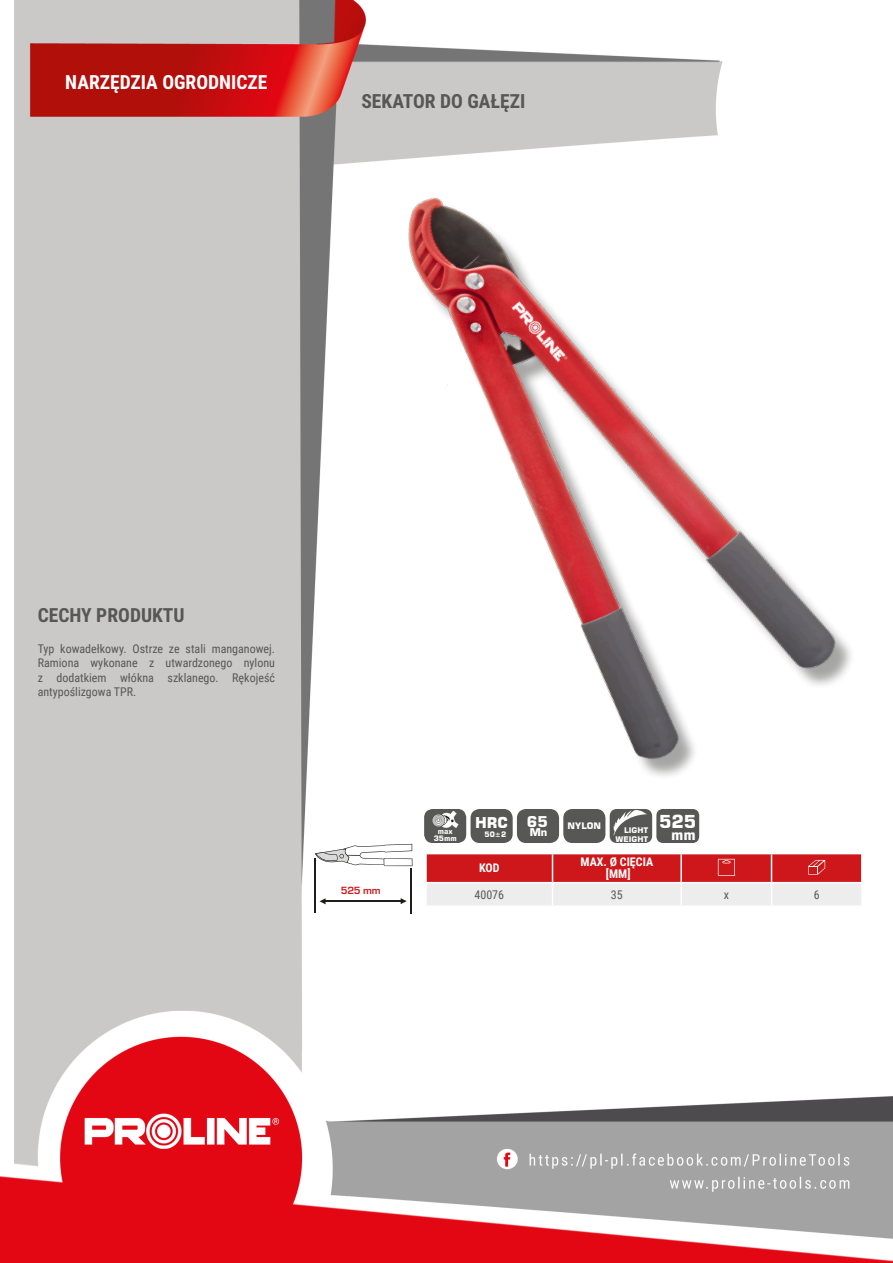
<style>
.page{position:relative;width:893px;height:1263px;background:#fff}
.page>*{position:absolute;margin:0;border:0;box-sizing:border-box;transform-origin:0 0}
.NagĹ_Ăłwek{font:700 19.5px "Roboto Condensed";color:#fff}
.Lewo_bez_dzielenia{font:700 19.5px "Roboto Condensed";color:#575756}
.MateriaĹ__CECHY{font:700 19.5px "Roboto Condensed";color:#575756}
.t1{font:700 17.85px "Square 721 BT";color:#fff}
.t2{font:900 16.35px "Eurostile TOT";color:#fff}
.t3{font:700 14.85px "Square 721 BT";color:#fff}
.t4{font:700 14.4px "Square 721 BT";color:#fff}
.Opisy{font:12px/14.4px "Roboto Condensed";color:#575756;text-align:justify}
.Ĺšrodek_bez_dzieleni{font:700 12px "Roboto Condensed";color:#fff}
.Indeks{font:12px "Roboto Condensed";color:#575756}
.Ĺšrodek__wymuszenie{font:700 12px "Roboto Condensed";color:#fff}
.Center{font:12px "Roboto Condensed";color:#575756}
.Tabelka_nagĹ_Ăłwek{font:700 12px "Roboto Condensed";color:#fff}
.t5{font:900 11.85px "Eurostile TOT";color:#fff}
.t6{font:700 10.8px "Eurostile TOT";color:#cd171a}
.t7{font:700 8.85px "Square 721 BT";color:#fff}
.t8{font:700 7.8px/9.3px "Square 721 BT";color:#fff;text-align:right}
.t9{font:700 7.5px/7.5px "Square 721 BT";color:#fff;text-align:center}
</style>
<div class="page">
<img style="left:0;top:0;width:893px;height:1263px">
<img style="left:326px;top:120px;width:537px;height:679px">
<hr style="left:315px;top:858px;width:1px;height:54px;background:#1d1d1b">
<hr style="left:410px;top:868px;width:2px;height:46px;background:#1d1d1b">
<hr style="left:323px;top:901px;width:79px;height:1px;background:#1d1d1b">
<svg style="left:319px;top:898px;width:7px;height:6px"></svg>
<svg style="left:401px;top:898px;width:6px;height:6px"></svg>
<svg style="left:315px;top:844px;width:97px;height:22px"></svg>
<hr style="left:425px;top:854px;width:2px;height:28px;background:#fff">
<hr style="left:425px;top:883px;width:2px;height:22px;background:#fff">
<hr style="left:771px;top:853px;width:92px;height:1px;background:#fff">
<hr style="left:425px;top:853px;width:127px;height:1px;background:#fff">
<hr style="left:425px;top:882px;width:127px;height:1px;background:#fff">
<hr style="left:771px;top:882px;width:92px;height:1px;background:#fff">
<hr style="left:425px;top:905px;width:127px;height:2px;background:#fff">
<hr style="left:552px;top:905px;width:129px;height:2px;background:#fff">
<hr style="left:681px;top:905px;width:90px;height:2px;background:#fff">
<hr style="left:771px;top:905px;width:92px;height:2px;background:#fff">
<svg style="left:426px;top:853px;width:436px;height:52px;background:#dd7f81"></svg>
<div style="left:425px;top:810px;width:40px;height:32px;background:#575756;border-radius:8px"></div>
<div style="left:424px;top:809px;width:42px;height:34px;border:1px solid #575756;border-radius:8px"></div>
<svg style="left:432px;top:811px;width:26px;height:17px"></svg>
<div style="left:471px;top:810px;width:41px;height:32px;background:#575756;border-radius:8px"></div>
<div style="left:471px;top:809px;width:42px;height:34px;border:1px solid #575756;border-radius:8px"></div>
<div style="left:518px;top:810px;width:40px;height:32px;background:#575756;border-radius:8px"></div>
<div style="left:517px;top:809px;width:42px;height:34px;border:1px solid #575756;border-radius:8px"></div>
<div style="left:564px;top:810px;width:41px;height:32px;background:#575756;border-radius:8px"></div>
<div style="left:563px;top:809px;width:42px;height:34px;border:1px solid #575756;border-radius:8px"></div>
<div style="left:610px;top:809px;width:42px;height:34px;background:#575756;border-radius:7px"></div>
<svg style="left:613px;top:810px;width:34px;height:25px"></svg>
<div style="left:656px;top:809px;width:43px;height:34px;background:#575756;border-radius:7px"></div>
<p class="NagĹ_Ăłwek" style="left:65px;top:69px;width:204px">NARZĘDZIA OGRODNICZE</p>
<p class="Lewo_bez_dzielenia" style="left:361px;top:88px;width:165px">SEKATOR DO GAŁĘZI</p>
<p class="MateriaĹ__CECHY" style="left:38px;top:601px;width:148px">CECHY PRODUKTU</p>
<p class="Opisy" style="left:38px;top:641px;width:239px">Typ kowadełkowy. Ostrze ze stali manganowej.<br>Ramiona wykonane z utwardzonego nylonu z dodatkiem włókna szklanego. Rękojeść antypoślizgowa TPR.</p>
<p class="t6" style="left:341px;top:884px;width:41px">525 mm</p>
<p class="t9" style="left:434px;top:827px;width:25px">max<br>35mm</p>
<p class="t3" style="left:475px;top:814px;width:34px">HRC</p>
<p class="t9" style="left:485px;top:831px;width:23px">50±2</p>
<p class="t2" style="left:527px;top:812px;width:22px">65</p>
<p class="t5" style="left:530px;top:826px;width:19px">Mn</p>
<p class="t7" style="left:568px;top:821px;width:35px">NYLON</p>
<p class="t8" style="left:615px;top:825px;width:34px">LIGHT<br>WEIGHT</p>
<p class="t1" style="left:659px;top:811px;width:39px">525</p>
<p class="t4" style="left:671px;top:825px;width:26px">mm</p>
<p class="Tabelka_nagĹ_Ăłwek" style="left:479px;top:860px;width:22px">KOD</p>
<p class="Ĺšrodek_bez_dzieleni" style="left:580px;top:854px;width:74px">MAX. Ø CIĘCIA</p>
<p class="Ĺšrodek__wymuszenie" style="left:606px;top:866px;width:26px">[MM]</p>
<p class="Indeks" style="left:474px;top:886px;width:31px">40076</p>
<p class="Center" style="left:611px;top:886px;width:13px">35</p>
<p class="Center" style="left:724px;top:886px;width:7px">x</p>
<p class="Center" style="left:814px;top:886px;width:7px">6</p>
</div>
